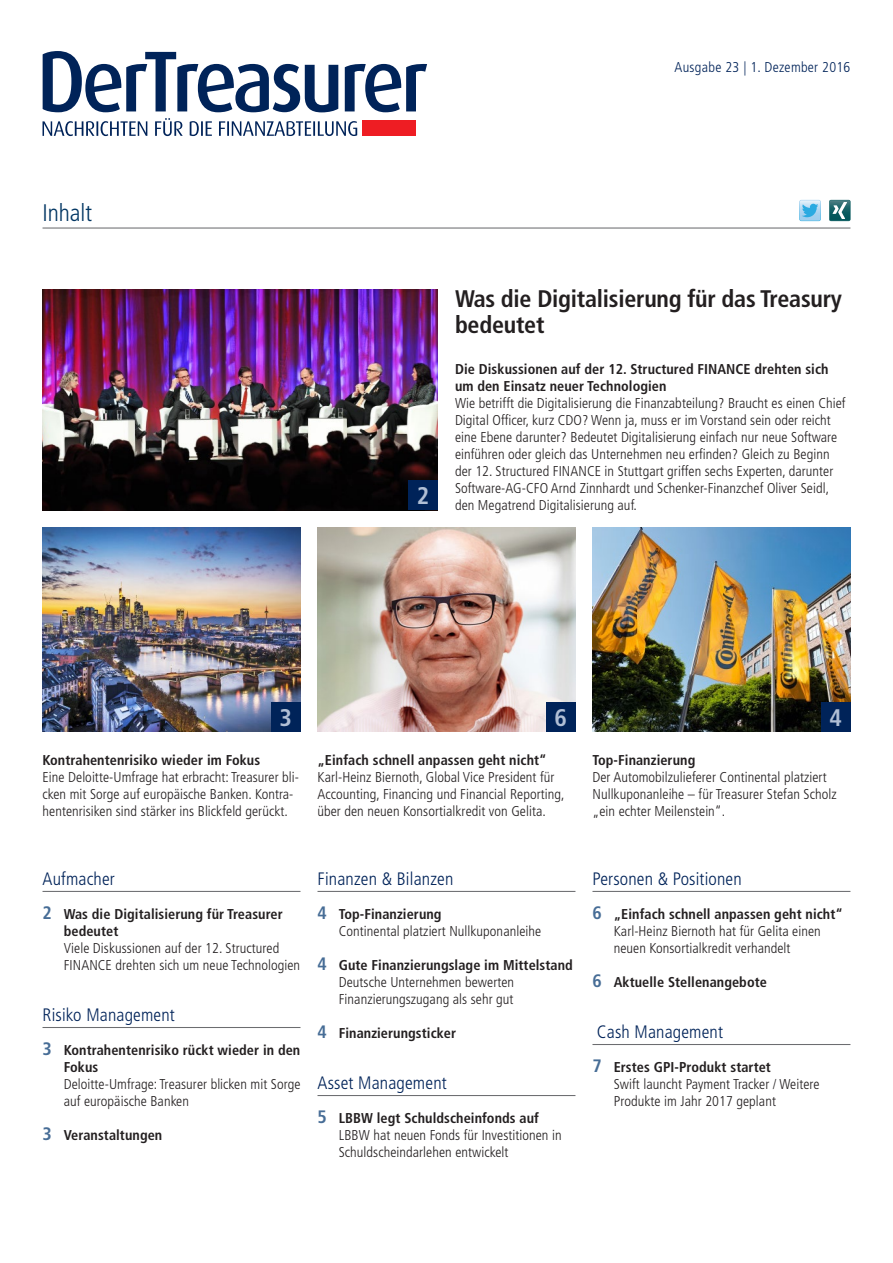
<style>
.page{position:relative;width:893px;height:1263px;background:#fff}
.page>*{position:absolute;margin:0;border:0;box-sizing:border-box;transform-origin:0 0}
.t1{font:700 condensed 24px/25.5px "Frutiger LT Std";letter-spacing:-.01em;color:#231f20}
.t2{font:300 condensed 24px "Frutiger LT Std";color:#003562}
.t3{font:700 condensed 24px "Frutiger LT Std";color:#b1bfd5}
.t4{font:300 condensed 18px "Frutiger LT Std";letter-spacing:.01em;color:#002359}
.t5{font:300 condensed 14.25px/17px "Frutiger LT Std";letter-spacing:.005em;color:#231f20}
.t6{font:700 condensed 14.25px/17px "Frutiger LT Std";letter-spacing:.005em;color:#231f20}
.t7{font:300 condensed 14.25px "Frutiger LT Std";letter-spacing:.02em;color:#002359}
.s1{font-size:18px;color:#476d96}
.s2{font-weight:700;font-size:18px;color:#476d96}
.s3{font-weight:700}
</style>
<div class="page">
<hr style="left:43px;top:891px;width:257px;height:1px;background:#6c6d70">
<hr style="left:43px;top:1027px;width:257px;height:1px;background:#6c6d70">
<hr style="left:317px;top:891px;width:258px;height:1px;background:#6c6d70">
<hr style="left:317px;top:1095px;width:258px;height:1px;background:#6c6d70">
<hr style="left:592px;top:891px;width:258px;height:1px;background:#6c6d70">
<hr style="left:592px;top:1044px;width:258px;height:1px;background:#6c6d70">
<img style="left:43px;top:289px;width:395px;height:221px">
<div style="left:408px;top:480px;width:30px;height:30px;background:#002359"></div>
<img style="left:43px;top:527px;width:257px;height:204px">
<div style="left:271px;top:702px;width:29px;height:29px;background:#002359"></div>
<img style="left:317px;top:527px;width:258px;height:204px">
<div style="left:546px;top:702px;width:29px;height:29px;background:#002359"></div>
<img style="left:592px;top:527px;width:258px;height:204px">
<div style="left:821px;top:702px;width:29px;height:29px;background:#002359"></div>
<hr style="left:43px;top:227px;width:807px;height:2px;background:#6c6d70">
<div style="left:363px;top:121px;width:53px;height:15px;background:#ee1d23"></div>
<svg style="left:43px;top:121px;width:104px;height:15px"></svg>
<svg style="left:155px;top:118px;width:28px;height:18px"></svg>
<svg style="left:190px;top:121px;width:22px;height:15px"></svg>
<svg style="left:219px;top:121px;width:138px;height:15px"></svg>
<svg style="left:43px;top:51px;width:295px;height:61px"></svg>
<svg style="left:345px;top:64px;width:82px;height:48px"></svg>
<svg style="left:799px;top:200px;width:22px;height:21px"></svg>
<svg style="left:829px;top:200px;width:21px;height:21px"></svg>
<h1 class="t2" style="left:43px;top:199px;width:51px">Inhalt</h1>
<p class="t7" style="left:675px;top:59px;width:177px">Ausgabe 23 | 1. Dezember 2016</p>
<h1 class="t1" style="left:455px;top:286px;width:389px">Was die Digitalisierung für das Treasury bedeutet</h1>
<p class="t6" style="left:455px;top:361px;width:375px">Die Diskussionen auf der 12. Structured FINANCE drehten sich um den Einsatz neuer Technologien</p>
<p class="t5" style="left:455px;top:395px;width:392px">Wie betrifft die Digitalisierung die Finanzabteilung? Braucht es einen Chief</p>
<p class="t5" style="left:455px;top:412px;width:377px">Digital Officer, kurz CDO? Wenn ja, muss er im Vorstand sein oder reicht</p>
<p class="t5" style="left:455px;top:429px;width:384px">eine Ebene darunter? Bedeutet Digitalisierung einfach nur neue Software</p>
<p class="t5" style="left:455px;top:446px;width:376px">einführen oder gleich das Unternehmen neu erfinden? Gleich zu Beginn</p>
<p class="t5" style="left:455px;top:463px;width:380px">der 12. Structured FINANCE in Stuttgart griffen sechs Experten, darunter</p>
<p class="t5" style="left:455px;top:480px;width:376px">Software-AG-CFO Arnd Zinnhardt und Schenker-Finanzchef Oliver Seidl,</p>
<p class="t5" style="left:417px;top:497px;width:221px"><sup>2</sup> den Megatrend Digitalisierung auf.</p>
<h1 class="t3" style="left:279px;top:703px;width:14px">3</h1>
<p class="t6" style="left:43px;top:752px;width:219px">Kontrahentenrisiko wieder im Fokus</p>
<p class="t5" style="left:43px;top:769px;width:258px">Eine Deloitte-Umfrage hat erbracht: Treasurer bli&shy;cken mit Sorge auf europäische Banken. Kontra&shy;hentenrisiken sind stärker ins Blickfeld gerückt.</p>
<h1 class="t3" style="left:554px;top:703px;width:14px">6</h1>
<p class="t6" style="left:317px;top:752px;width:231px">„Einfach schnell anpassen geht nicht“</p>
<p class="t5" style="left:317px;top:769px;width:249px">Karl-Heinz Biernoth, Global Vice President für<br>Accounting, Financing und Financial Reporting, über den neuen Konsortialkredit von Gelita.</p>
<p class="t4" style="left:43px;top:868px;width:74px">Aufmacher</p>
<p class="t6" style="left:64px;top:905px;width:221px;text-indent:-21px"><span class="s1">2</span> Was die Digitalisierung für Treasurer bedeutet</p>
<p class="t5" style="left:64px;top:939px;width:238px">Viele Diskussionen auf der 12. Structured<br>FINANCE drehten sich um neue Technologien</p>
<p class="t4" style="left:43px;top:1004px;width:134px">Risiko Management</p>
<p class="t6" style="left:64px;top:1041px;width:238px;text-indent:-21px"><span class="s1">3</span> Kontrahentenrisiko rückt wieder in den<br>Fokus</p>
<p class="t5" style="left:64px;top:1075px;width:238px">Deloitte-Umfrage: Treasurer blicken mit Sorge auf europäische Banken</p>
<p class="t6" style="left:43px;top:1126px;width:121px"><span class="s1">3</span> Veranstaltungen</p>
<p class="t4" style="left:317px;top:868px;width:137px">Finanzen &amp; Bilanzen</p>
<p class="t5" style="left:339px;top:905px;width:204px;text-indent:-21px"><span class="s2">4</span> <span class="s3">Top-Finanzierung<br></span>Continental platziert Nullkuponanleihe</p>
<p class="t5" style="left:339px;top:956px;width:236px;text-indent:-21px"><span class="s2">4</span> <span class="s3">Gute Finanzierungslage im Mittelstand<br></span>Deutsche Unternehmen bewerten<br>Finanzierungszugang als sehr gut</p>
<p class="t6" style="left:317px;top:1024px;width:140px"><span class="s1">4</span> Finanzierungsticker</p>
<p class="t4" style="left:317px;top:1072px;width:131px">Asset Management</p>
<p class="t5" style="left:339px;top:1109px;width:224px;text-indent:-21px"><span class="s2">5</span> <span class="s3">LBBW legt Schuldscheinfonds auf<br></span>LBBW hat neuen Fonds für Investitionen in<br>Schuldscheindarlehen entwickelt</p>
<h1 class="t3" style="left:829px;top:703px;width:14px">4</h1>
<p class="t6" style="left:592px;top:752px;width:104px">Top-Finanzierung</p>
<p class="t5" style="left:592px;top:769px;width:246px">Der Automobilzulieferer Continental platziert<br>Nullkuponanleihe – für Treasurer Stefan Scholz „ein echter Meilenstein“.</p>
<p class="t4" style="left:592px;top:868px;width:151px">Personen &amp; Positionen</p>
<p class="t5" style="left:614px;top:905px;width:231px;text-indent:-21px"><span class="s2">6</span> <span class="s3">„Einfach schnell anpassen geht nicht“<br></span>Karl-Heinz Biernoth hat für Gelita einen neuen Konsortialkredit verhandelt</p>
<p class="t6" style="left:592px;top:973px;width:176px"><span class="s1">6</span> Aktuelle Stellenangebote</p>
<p class="t4" style="left:597px;top:1021px;width:128px">Cash Management</p>
<p class="t5" style="left:614px;top:1058px;width:207px;text-indent:-21px"><span class="s2">7</span> <span class="s3">Erstes GPI-Produkt startet<br></span>Swift launcht Payment Tracker / Weitere<br>Produkte im Jahr 2017 geplant</p>
</div>
